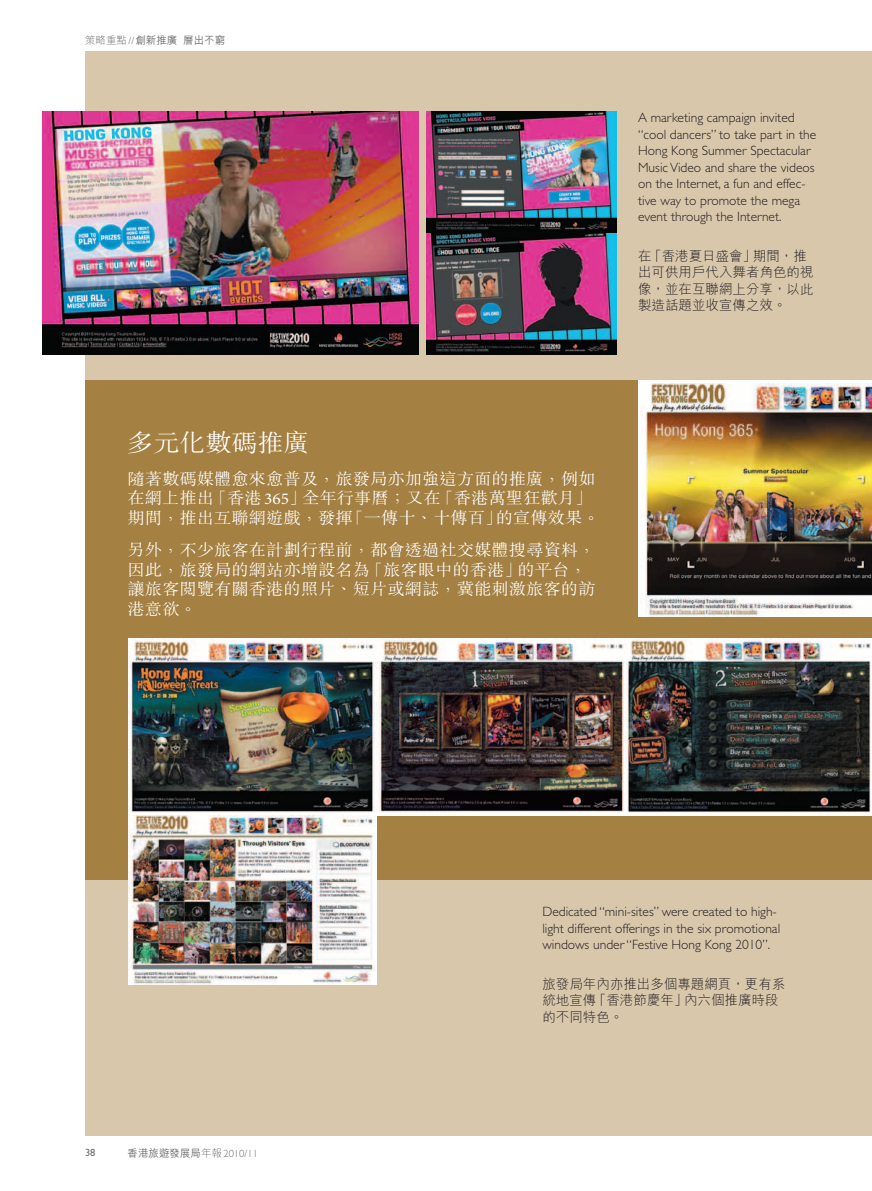
<style>
.page{position:relative;width:872px;height:1191px;background:#fff}
.page>*{position:absolute;margin:0;border:0;box-sizing:border-box;transform-origin:0 0}
.t1{font:300 24.75px "M Sung HK";color:#fff;scale:1.05 1}
.t2{font:300 16.5px/19.5px "M Sung HK";color:#fff;scale:1.05 1}
.t3{font:300 13.5px/16.5px "Gill Sans Std";color:#231f20}
.t4{font:300 13.5px/16.5px "M Hei HK";color:#231f20}
.t5{font:500 10.5px "M Hei HK";color:#717074}
.t6{font:10.5px "Gill Sans Std";color:#717074}
.s1{font-weight:300}
.s2{font-family:"Gill Sans Std";font-weight:300}
.s3{font-family:"Minion Pro";font-weight:400}
</style>
<div class="page">
<div style="left:85px;top:51px;width:787px;height:1084px;background:#d9c7ac"></div>
<div style="left:85px;top:380px;width:787px;height:499px;background:#a48042"></div>
<img style="left:128px;top:638px;width:248px;height:346px">
<img style="left:376px;top:638px;width:495px;height:177px">
<img style="left:43px;top:111px;width:375px;height:244px">
<img style="left:427px;top:111px;width:189px;height:244px">
<img style="left:640px;top:383px;width:232px;height:234px">
<img style="left:871px;top:638px;width:1px;height:177px">
<p class="t5" style="left:85px;top:33px;width:142px"><span class="s1">策略重點</span><span class="s2">//</span>創新推廣層出不窮</p>
<p class="t3" style="left:638px;top:110px;width:180px">A marketing campaign invited “cool dancers” to take part in the<br>Hong Kong Summer Spectacular<br>Music Video and share the videos on the Internet, a fun and effec&shy;tive way to promote the mega event through the Internet.</p>
<p class="t4" style="left:638px;top:247px;width:177px">在「香港夏日盛會」期間，推出可供用戶代入舞者角色的視像，並在互聯網上分享，以此製造話題並收宣傳之效。</p>
<h1 class="t1" style="left:128px;top:426px;width:175px">多元化數碼推廣</h1>
<p class="t2" style="left:128px;top:468px;width:451px">隨著數碼媒體愈來愈普及，旅發局亦加強這方面的推廣，例如在網上推出「香港<span class="s3">365</span>」全年行事曆；又在「香港萬聖狂歡月」期間，推出互聯網遊戲，發揮「一傳十、十傳百」的宣傳效果。</p>
<p class="t2" style="left:128px;top:539px;width:447px">另外，不少旅客在計劃行程前，都會透過社交媒體搜尋資料，因此，旅發局的網站亦增設名為「旅客眼中的香港」的平台，讓旅客閱覽有關香港的照片、短片或網誌，冀能刺激旅客的訪港意欲。</p>
<p class="t6" style="left:85px;top:1146px;width:12px">38</p>
<p class="t5" style="left:128px;top:1145px;width:132px">香港旅遊發展局<span class="s1">年報</span><span class="s2">2010/11</span></p>
<p class="t3" style="left:542px;top:903px;width:239px">Dedicated “mini-sites” were created to high&shy;light different offerings in the six promotional windows under “Festive Hong Kong 2010”.</p>
<p class="t4" style="left:542px;top:975px;width:244px">旅發局年內亦推出多個專題網頁，更有系統地宣傳「香港節慶年」內六個推廣時段的不同特色。</p>
</div>
